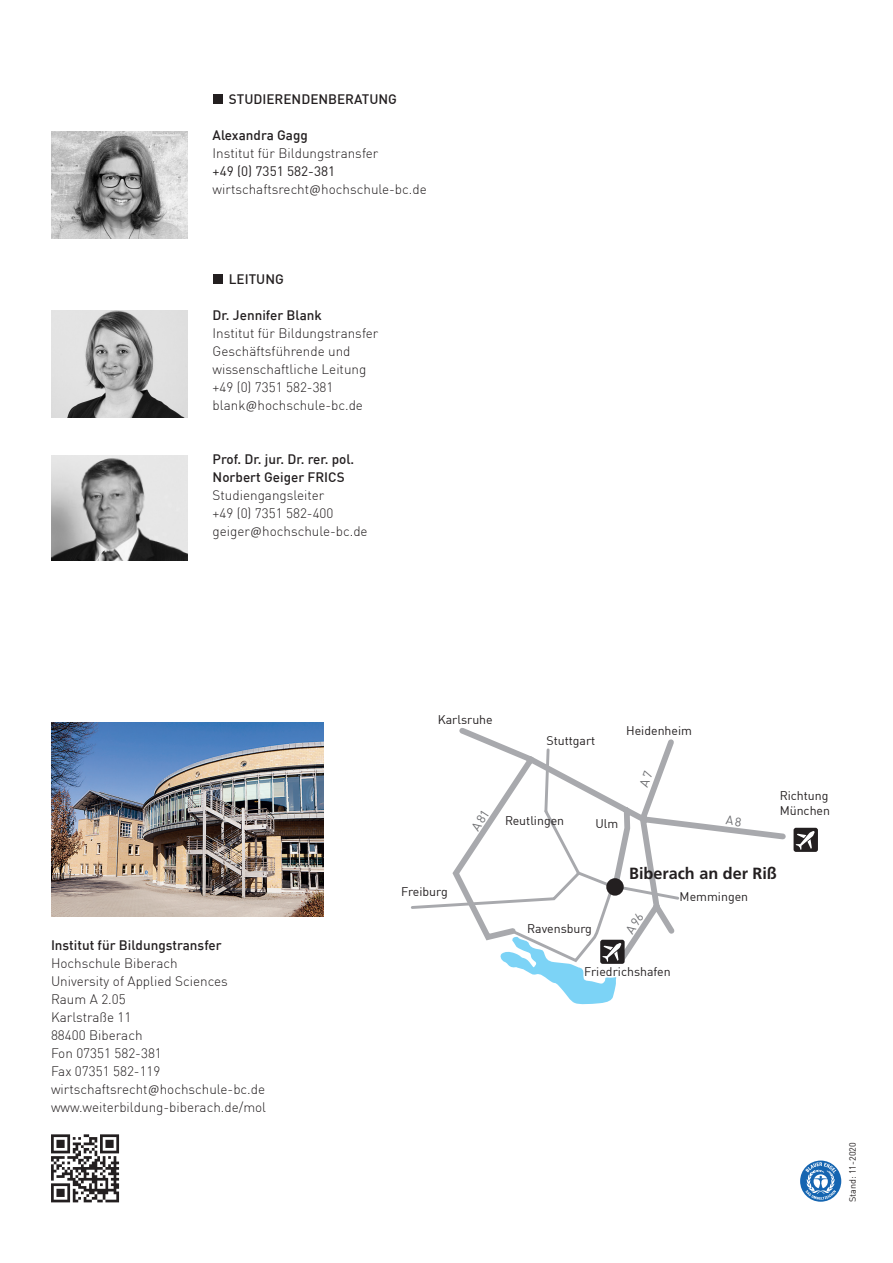
<style>
.page{position:relative;width:893px;height:1263px;background:#fff}
.page>*{position:absolute;margin:0;border:0;box-sizing:border-box;transform-origin:0 0}
.t1{font:700 16.2px "Frutiger LT Pro";color:#231f20}
.t2{font:300 13.5px/18px "DIN";color:#231f20}
.t3{font:500 13.5px/18px "DIN";color:#231f20}
.t4{font:12.3px/14.9px "DIN";color:#231f20}
.t5{font:9px "DIN";color:#231f20}
.s1{font-weight:400}
.s2{font-family:"Calibri"}
</style>
<div class="page">
<img style="left:51px;top:722px;width:272px;height:195px">
<svg style="left:449px;top:728px;width:337px;height:213px"></svg>
<div style="left:606px;top:878px;width:18px;height:18px;background:#231f20;border-radius:50%"></div>
<div style="left:793px;top:828px;width:25px;height:24px;background:#231f20;border-radius:2px"></div>
<svg style="left:796px;top:831px;width:19px;height:19px"></svg>
<svg style="left:51px;top:1134px;width:68px;height:68px"></svg>
<img style="left:51px;top:132px;width:136px;height:106px">
<div style="left:213px;top:94px;width:9px;height:10px;background:#231f20"></div>
<div style="left:213px;top:274px;width:9px;height:10px;background:#231f20"></div>
<img style="left:51px;top:455px;width:136px;height:105px">
<img style="left:51px;top:311px;width:136px;height:106px">
<svg style="left:800px;top:1160px;width:42px;height:42px"></svg>
<svg style="left:726px;top:816px;width:15px;height:10px"></svg>
<svg style="left:639px;top:771px;width:14px;height:16px"></svg>
<svg style="left:499px;top:912px;width:145px;height:93px"></svg>
<svg style="left:471px;top:810px;width:18px;height:22px"></svg>
<p class="t3" style="left:229px;top:90px;width:170px">STUDIERENDENBERATUNG</p>
<p class="t3" style="left:213px;top:126px;width:97px">Alexandra Gagg</p>
<p class="t2" style="left:213px;top:144px;width:167px">Institut für Bildungstransfer</p>
<p class="t2" style="left:213px;top:162px;width:216px"><span class="s1">+49 (0) 7351 582-381 </span>wirtschaftsrecht<span class="s2">@</span>hochschule-bc.de</p>
<p class="t3" style="left:229px;top:270px;width:57px">LEITUNG</p>
<p class="t3" style="left:213px;top:306px;width:111px">Dr. Jennifer Blank</p>
<p class="t2" style="left:213px;top:324px;width:167px">Institut für Bildungstransfer<br>Geschäftsführende und wissenschaftliche Leitung +49 (0) 7351 582-381 blank<span class="s2">@</span>hochschule-bc.de</p>
<p class="t3" style="left:213px;top:450px;width:143px">Prof. Dr. jur. Dr. rer. pol.<br>Norbert Geiger FRICS</p>
<p class="t2" style="left:213px;top:486px;width:157px">Studiengangsleiter<br>+49 (0) 7351 582-400 geiger<span class="s2">@</span>hochschule-bc.de</p>
<p class="t3" style="left:51px;top:936px;width:172px">Institut für Bildungstransfer</p>
<p class="t2" style="left:51px;top:954px;width:217px">Hochschule Biberach<br>University of Applied Sciences<br>Raum A 2.05<br>Karlstraße 11<br>88400 Biberach<br>Fon 07351 582-381<br>Fax 07351 582-119 wirtschaftsrecht<span class="s2">@</span>hochschule-bc.de www.weiterbildung-biberach.de/mol</p>
<p class="t4" style="left:438px;top:711px;width:57px">Karlsruhe</p>
<p class="t4" style="left:546px;top:733px;width:50px">Stuttgart</p>
<p class="t4" style="left:626px;top:723px;width:67px">Heidenheim</p>
<p class="t4" style="left:401px;top:884px;width:48px">Freiburg</p>
<p class="t4" style="left:505px;top:812px;width:61px">Reutlingen</p>
<p class="t4" style="left:595px;top:816px;width:24px">Ulm</p>
<p class="t4" style="left:780px;top:788px;width:52px">Richtung<br>München</p>
<p class="t4" style="left:527px;top:921px;width:66px">Ravensburg</p>
<p class="t1" style="left:629px;top:864px;width:149px">Biberach an der Riß</p>
<p class="t4" style="left:680px;top:889px;width:70px">Memmingen</p>
<p class="t4" style="left:584px;top:964px;width:88px">Friedrichshafen</p>
<p class="t5" style="left:847px;top:1202px;width:61px;rotate:-90deg">Stand: 11-2020</p>
</div>
